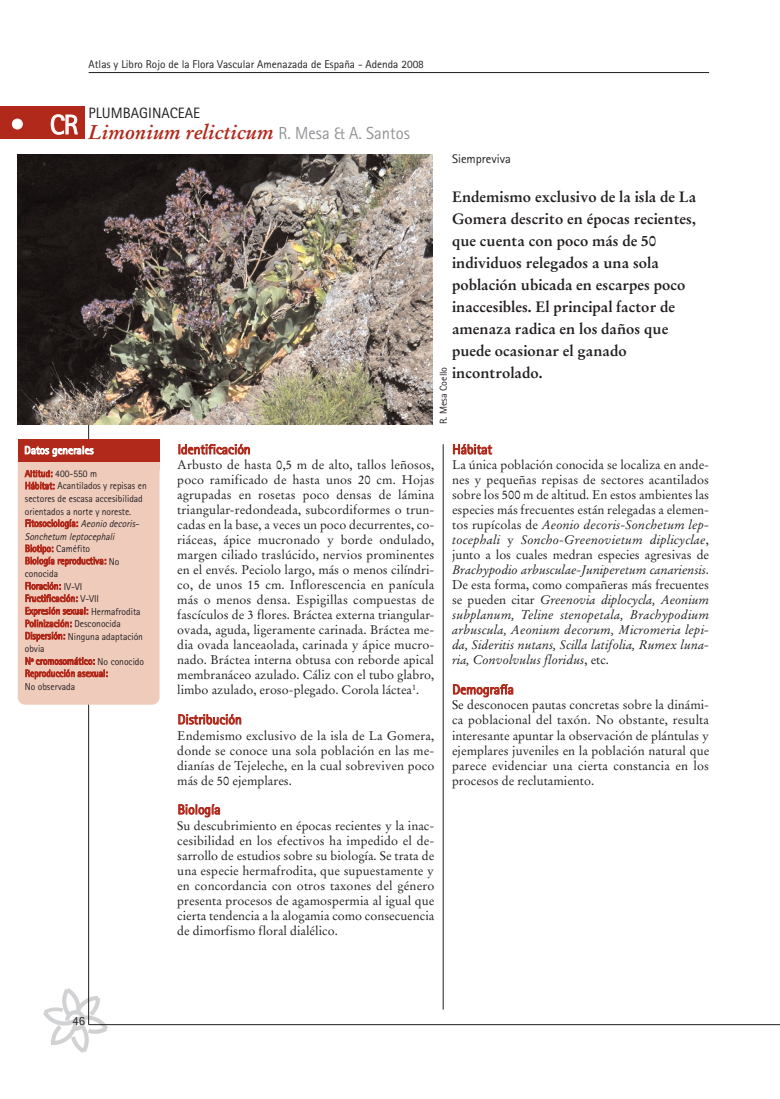
<style>
.page{position:relative;width:780px;height:1099px;background:#fff}
.page>*{position:absolute;margin:0;border:0;box-sizing:border-box;transform-origin:0 0}
.t1{font:27.5px "Rotis Sans Serif";color:#fff}
.t2{font:italic 700 20px "Stempel Garamond";color:#b1291a}
.t3{font:700 15px/21.9px "Stempel Garamond";color:#231f20}
.t4{font:15px "Rotis Sans Serif";color:#231f20}
.t5{font:13.75px "Rotis Sans Serif";color:#b1291a}
.t6{font:12.5px/15px "Stempel Garamond";color:#231f20;text-align:justify}
.t7{font:italic 12.5px/15px "Stempel Garamond";color:#231f20;text-align:justify}
.t8{font:12.5px "Rotis Sans Serif";color:#231f20}
.t9{font:11.25px "Rotis Sans Serif";color:#231f20}
.t10{font:11.25px "Rotis Sans Serif";color:#fff}
.t11{font:10px/12.5px "Rotis Sans Serif";color:#231f20;scale:.95 1}
.t12{font:10px "Rotis Sans Serif";color:#231f20}
.s1{font-family:"Rotis Sans Serif";font-weight:400;font-style:normal;font-size:17.5px;color:#939598}
.s2{color:#b1291a}
.s3{font-style:italic}
.s4{font-style:normal}
</style>
<div class="page">
<img style="left:44px;top:988px;width:64px;height:64px">
<hr style="left:89px;top:1024px;width:691px;height:1px;background:#231f20">
<hr style="left:88px;top:169px;width:1px;height:855px;background:#231f20">
<hr style="left:89px;top:72px;width:620px;height:1px;background:#231f20">
<div style="left:0;top:107px;width:85px;height:32px;background:#b1291a"></div>
<div style="left:18px;top:454px;width:141px;height:250px;background:#efcbbc;border-radius:8px"></div>
<img style="left:18px;top:154px;width:414px;height:270px">
<div style="left:18px;top:439px;width:141px;height:24px;background:#b1291a"></div>
<div style="left:18px;top:462px;width:141px;height:7px;background:#efcbbc"></div>
<hr style="left:443px;top:444px;width:1px;height:565px;background:#231f20">
<p class="t9" style="left:89px;top:60px;width:337px">Atlas y Libro Rojo de la Flora Vascular Amenazada de España - Adenda 2008</p>
<h1 class="t1" style="left:11px;top:115px;width:69px">• CR</h1>
<p class="t4" style="left:89px;top:108px;width:113px">PLUMBAGINACEAE</p>
<h2 class="t2" style="left:89px;top:123px;width:323px">Limonium relicticum <span class="s1">R. Mesa &amp; A. Santos</span></h2>
<p class="t8" style="left:452px;top:154px;width:60px">Siempreviva</p>
<p class="t3" style="left:452px;top:188px;width:246px">Endemismo exclusivo de la isla de La<br>Gomera descrito en épocas recientes, que cuenta con poco más de 50 individuos relegados a una sola población ubicada en escarpes poco inaccesibles. El principal factor de amenaza radica en los daños que puede ocasionar el ganado incontrolado.</p>
<p class="t12" style="left:440px;top:424px;width:59px;rotate:-90deg">R. Mesa Coello</p>
<p class="t10" style="left:24px;top:446px;width:71px">Datos generales</p>
<p class="t11" style="left:25px;top:468px;width:130px"><span class="s2">Altitud:</span> 400-550 m<br><span class="s2">Hábitat:</span> Acantilados y repisas en sectores de escasa accesibilidad orientados a norte y noreste.<br><span class="s2">Fitosociología:</span> <span class="s3">Aeonio decoris-<br>Sonchetum leptocephali<br></span><span class="s2">Biotipo:</span> Caméfito<br><span class="s2">Biología reproductiva:</span> No conocida<br><span class="s2">Floración:</span> IV-VI<br><span class="s2">Fructificación:</span> V-VII<br><span class="s2">Expresión sexual:</span> Hermafrodita<br><span class="s2">Polinización:</span> Desconocida<br><span class="s2">Dispersión:</span> Ninguna adaptación obvia<br><span class="s2">Nº cromosomático:</span> No conocido<br><span class="s2">Reproducción asexual:</span></p>
<p class="t11" style="left:25px;top:681px;width:54px">No observada</p>
<p class="t5" style="left:178px;top:444px;width:74px">Identificación</p>
<p class="t6" style="left:177px;top:458px;width:259px">Arbusto de hasta 0,5 m de alto, tallos leñosos, poco ramificado de hasta unos 20 cm. Hojas agrupadas en rosetas poco densas de lámina triangular-redondeada, subcordiformes o trun&shy;cadas en la base, a veces un poco decurrentes, co&shy;riáceas, ápice mucronado y borde ondulado, margen ciliado traslúcido, nervios prominentes en el envés. Peciolo largo, más o menos cilíndri&shy;co, de unos 15 cm. Inflorescencia en panícula más o menos densa. Espigillas compuestas de fascículos de 3 flores. Bráctea externa triangular&shy;ovada, aguda, ligeramente carinada. Bráctea me&shy;dia ovada lanceaolada, carinada y ápice mucro&shy;nado. Bráctea interna obtusa con reborde apical membranáceo azulado. Cáliz con el tubo glabro, limbo azulado, eroso-plegado. Corola láctea<sup>1</sup>.</p>
<p class="t5" style="left:178px;top:714px;width:66px">Distribución</p>
<p class="t6" style="left:177px;top:728px;width:259px">Endemismo exclusivo de la isla de La Gomera, donde se conoce una sola población en las me&shy;dianías de Tejeleche, en la cual sobreviven poco más de 50 ejemplares.</p>
<p class="t5" style="left:178px;top:804px;width:44px">Biología</p>
<p class="t6" style="left:177px;top:818px;width:259px">Su descubrimiento en épocas recientes y la inac&shy;cesibilidad en los efectivos ha impedido el de&shy;sarrollo de estudios sobre su biología. Se trata de una especie hermafrodita, que supuestamente y en concordancia con otros taxones del género presenta procesos de agamospermia al igual que cierta tendencia a la alogamia como consecuencia de dimorfismo floral dialélico.</p>
<p class="t5" style="left:452px;top:444px;width:41px">Hábitat</p>
<p class="t7" style="left:452px;top:458px;width:258px"><span class="s4">La única población conocida se localiza en ande&shy;nes y pequeñas repisas de sectores acantilados sobre los 500 m de altitud. En estos ambientes las especies más frecuentes están relegadas a elemen&shy;tos rupícolas de</span> Aeonio decoris<span class="s4">-</span>Sonchetum lep&shy;tocephali <span class="s4">y</span> Soncho<span class="s4">-</span>Greenovietum diplicyclae<span class="s4">, junto a los cuales medran especies agresivas de </span>Brachypodio arbusculae-Juniperetum canariensis<span class="s4">.<br>De esta forma, como compañeras más frecuentes se pueden citar</span> Greenovia diplocycla, Aeonium subplanum, Teline stenopetala, Brachypodium arbuscula, Aeonium decorum, Micromeria lepi&shy;da, Sideritis nutans, Scilla latifolia, Rumex luna&shy;ria, Convolvulus floridus<span class="s4">, etc.</span></p>
<p class="t5" style="left:452px;top:684px;width:63px">Demografía</p>
<p class="t6" style="left:452px;top:698px;width:259px">Se desconocen pautas concretas sobre la dinámi&shy;ca poblacional del taxón. No obstante, resulta interesante apuntar la observación de plántulas y ejemplares juveniles en la población natural que parece evidenciar una cierta constancia en los procesos de reclutamiento.</p>
<p class="t8" style="left:73px;top:1015px;width:14px">46</p>
</div>
